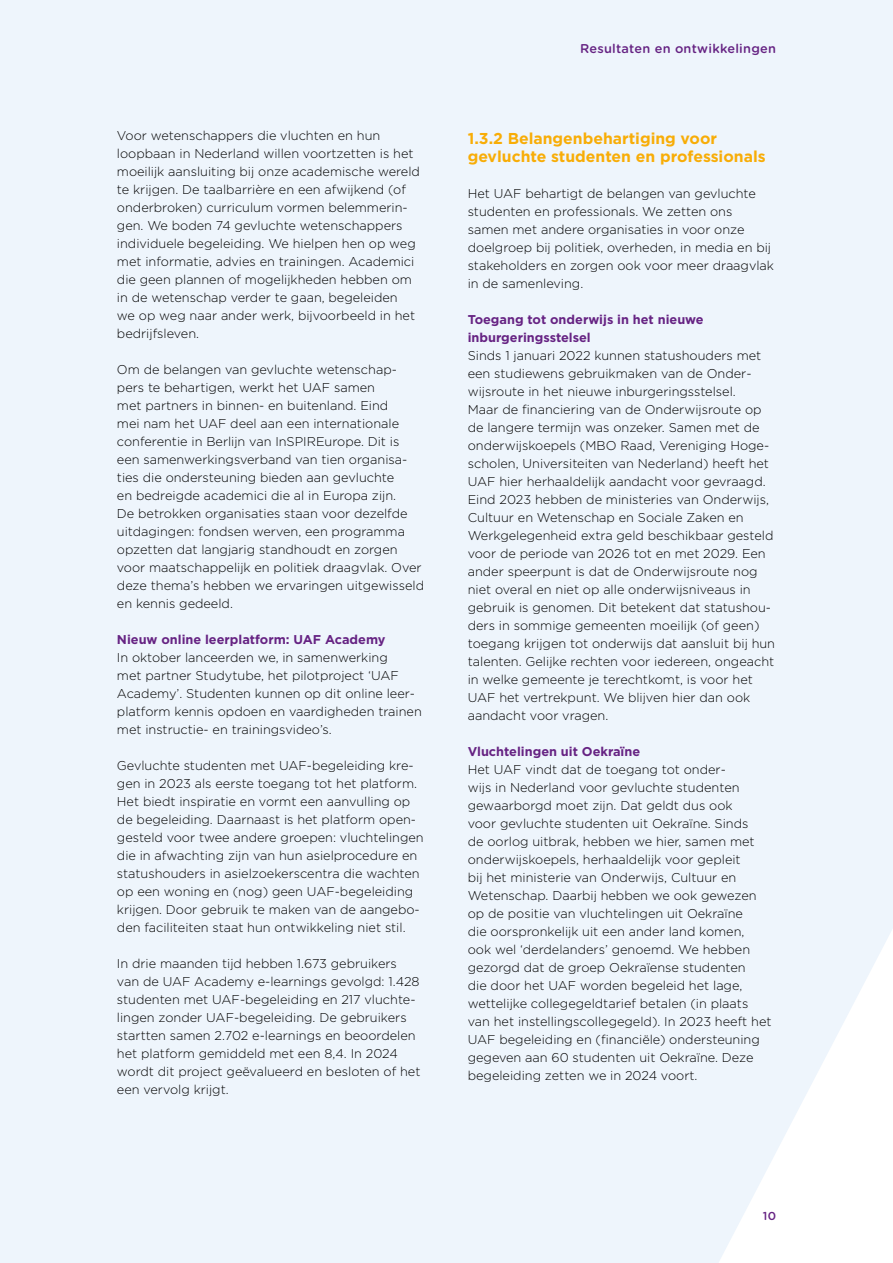
<style>
.page{position:relative;width:893px;height:1263px;background:#eef5fc}
.page>*{position:absolute;margin:0;border:0;box-sizing:border-box;transform-origin:0 0}
.t1{font:700 15.75px/18px "Gotham";color:#f8ad07}
.t2{font:300 12.75px/18px "Gotham";color:#000}
.t3{font:700 12.75px/18px "Gotham";color:#662383}
.t4{font:500 12.75px "Gotham Rounded";letter-spacing:.02em;color:#662383}
.t5{font:500 11.55px "Gotham Rounded";color:#662383}
</style>
<div class="page">
<p class="t2" style="left:117px;top:126px;width:304px">Voor wetenschappers die vluchten en hun loopbaan in Nederland willen voortzetten is het moeilijk aansluiting bij onze academische wereld te krijgen. De taalbarrière en een afwijkend (of onderbroken) curriculum vormen belemmerin&shy;gen. We boden 74 gevluchte wetenschappers individuele begeleiding. We hielpen hen op weg met informatie, advies en trainingen. Academici die geen plannen of mogelijkheden hebben om in de wetenschap verder te gaan, begeleiden<br>we op weg naar ander werk, bijvoorbeeld in het bedrijfsleven.</p>
<p class="t2" style="left:117px;top:360px;width:309px">Om de belangen van gevluchte wetenschap&shy;pers te behartigen, werkt het UAF samen<br>met partners in binnen- en buitenland. Eind<br>mei nam het UAF deel aan een internationale conferentie in Berlijn van InSPIREurope. Dit is een samenwerkingsverband van tien organisa&shy;ties die ondersteuning bieden aan gevluchte<br>en bedreigde academici die al in Europa zijn.<br>De betrokken organisaties staan voor dezelfde uitdagingen: fondsen werven, een programma opzetten dat langjarig standhoudt en zorgen voor maatschappelijk en politiek draagvlak. Over deze thema’s hebben we ervaringen uitgewisseld en kennis gedeeld.</p>
<p class="t3" style="left:117px;top:630px;width:270px">Nieuw online leerplatform: UAF Academy</p>
<p class="t2" style="left:117px;top:648px;width:306px">In oktober lanceerden we, in samenwerking<br>met partner Studytube, het pilotproject ‘UAF Academy’. Studenten kunnen op dit online leer&shy;platform kennis opdoen en vaardigheden trainen met instructie- en trainingsvideo’s.</p>
<p class="t2" style="left:117px;top:756px;width:308px">Gevluchte studenten met UAF-begeleiding kre&shy;gen in 2023 als eerste toegang tot het platform.<br>Het biedt inspiratie en vormt een aanvulling op de begeleiding. Daarnaast is het platform open&shy;gesteld voor twee andere groepen: vluchtelingen die in afwachting zijn van hun asielprocedure en statushouders in asielzoekerscentra die wachten op een woning en (nog) geen UAF-begeleiding krijgen. Door gebruik te maken van de aangebo&shy;den faciliteiten staat hun ontwikkeling niet stil.</p>
<p class="t2" style="left:117px;top:954px;width:305px">In drie maanden tijd hebben 1.673 gebruikers van de UAF Academy e-learnings gevolgd: 1.428 studenten met UAF-begeleiding en 217 vluchte&shy;lingen zonder UAF-begeleiding. De gebruikers startten samen 2.702 e-learnings en beoordelen het platform gemiddeld met een 8,4. In 2024 wordt dit project geëvalueerd en besloten of het een vervolg krijgt.</p>
<p class="t4" style="left:580px;top:39px;width:197px">Resultaten en ontwikkelingen</p>
<p class="t1" style="left:468px;top:129px;width:299px">1.3.2 Belangenbehartiging voor gevluchte studenten en professionals</p>
<p class="t2" style="left:468px;top:184px;width:308px">Het UAF behartigt de belangen van gevluchte studenten en professionals. We zetten ons samen met andere organisaties in voor onze doelgroep bij politiek, overheden, in media en bij stakeholders en zorgen ook voor meer draagvlak in de samenleving.</p>
<p class="t3" style="left:468px;top:310px;width:237px">Toegang tot onderwijs in het nieuwe inburgeringsstelsel</p>
<p class="t2" style="left:468px;top:346px;width:309px">Sinds 1 januari 2022 kunnen statushouders met een studiewens gebruikmaken van de Onder&shy;wijsroute in het nieuwe inburgeringsstelsel.<br>Maar de financiering van de Onderwijsroute op de langere termijn was onzeker. Samen met de onderwijskoepels (MBO Raad, Vereniging Hoge&shy;scholen, Universiteiten van Nederland) heeft het UAF hier herhaaldelijk aandacht voor gevraagd.<br>Eind 2023 hebben de ministeries van Onderwijs, Cultuur en Wetenschap en Sociale Zaken en Werkgelegenheid extra geld beschikbaar gesteld voor de periode van 2026 tot en met 2029. Een ander speerpunt is dat de Onderwijsroute nog niet overal en niet op alle onderwijsniveaus in gebruik is genomen. Dit betekent dat statushou&shy;ders in sommige gemeenten moeilijk (of geen) toegang krijgen tot onderwijs dat aansluit bij hun talenten. Gelijke rechten voor iedereen, ongeacht in welke gemeente je terechtkomt, is voor het UAF het vertrekpunt. We blijven hier dan ook aandacht voor vragen.</p>
<p class="t3" style="left:468px;top:743px;width:174px">Vluchtelingen uit Oekraïne</p>
<p class="t2" style="left:468px;top:760px;width:305px">Het UAF vindt dat de toegang tot onder-<br>wijs in Nederland voor gevluchte studenten gewaarborgd moet zijn. Dat geldt dus ook<br>voor gevluchte studenten uit Oekraïne. Sinds<br>de oorlog uitbrak, hebben we hier, samen met onderwijskoepels, herhaaldelijk voor gepleit<br>bij het ministerie van Onderwijs, Cultuur en Wetenschap. Daarbij hebben we ook gewezen op de positie van vluchtelingen uit Oekraïne<br>die oorspronkelijk uit een ander land komen,<br>ook wel ‘derdelanders’ genoemd. We hebben gezorgd dat de groep Oekraïense studenten<br>die door het UAF worden begeleid het lage, wettelijke collegegeldtarief betalen (in plaats van het instellingscollegegeld). In 2023 heeft het UAF begeleiding en (financiële) ondersteuning gegeven aan 60 studenten uit Oekraïne. Deze begeleiding zetten we in 2024 voort.</p>
<p class="t5" style="left:763px;top:1207px;width:15px">10</p>
</div>
